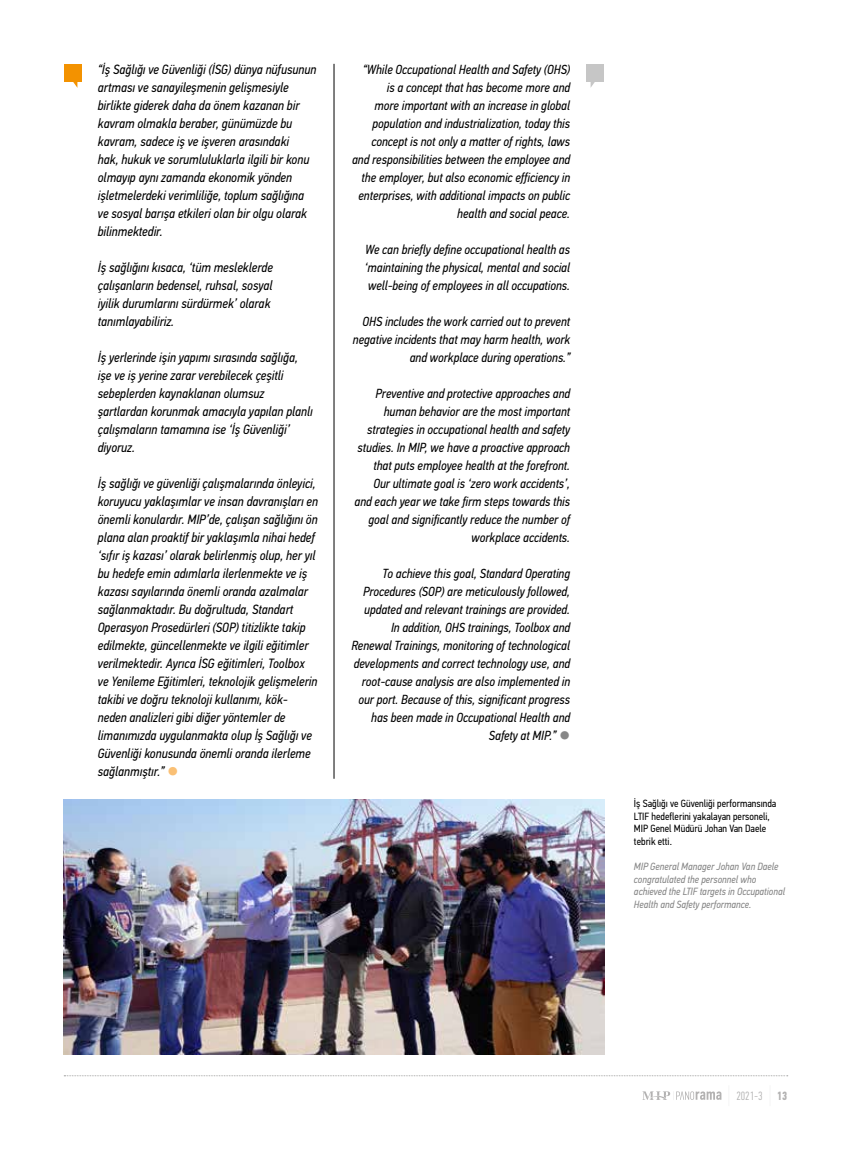
<style>
.page{position:relative;width:851px;height:1149px;background:#fff}
.page>*{position:absolute;margin:0;border:0;box-sizing:border-box;transform-origin:0 0}
.t1{font:italic 13.5px/18px "PFDIN Text Cond Pro";color:#000}
.t2{font:italic 13.2px/18px "PFDIN Text Cond Pro";color:#000;text-align:right}
.t3{font:300 12px "PFDIN Text Comp Pro";color:#b3b2b2}
.t4{font:italic 10.5px/12.6px "PFDIN Text Cond Pro";color:#878787}
.t5{font:10.5px/12.6px "PFDIN Text Cond Pro";color:#000}
.s1{color:#fac075}
.s2{color:#878787}
.s3{font-weight:700}
</style>
<div class="page">
<svg style="left:642px;top:1091px;width:79px;height:8px"></svg>
<svg style="left:64px;top:1075px;width:723px;height:1px"></svg>
<hr style="left:334px;top:64px;width:1px;height:714px;background:#000">
<div style="left:64px;top:64px;width:17px;height:17px;background:#f39200"></div>
<svg style="left:71px;top:81px;width:6px;height:6px"></svg>
<div style="left:586px;top:64px;width:18px;height:17px;background:#c6c6c6"></div>
<svg style="left:590px;top:81px;width:6px;height:7px"></svg>
<img style="left:64px;top:799px;width:540px;height:255px">
<p class="t1" style="left:98px;top:60px;width:220px">“İş Sağlığı ve Güvenliği (İSG) dünya nüfusunun artması ve sanayileşmenin gelişmesiyle birlikte giderek daha da önem kazanan bir kavram olmakla beraber, günümüzde bu kavram, sadece iş ve işveren arasındaki<br>hak, hukuk ve sorumluluklarla ilgili bir konu olmayıp aynı zamanda ekonomik yönden işletmelerdeki verimliliğe, toplum sağlığına ve sosyal barışa etkileri olan bir olgu olarak bilinmektedir.</p>
<p class="t1" style="left:98px;top:258px;width:177px">İş sağlığını kısaca, ‘tüm mesleklerde çalışanların bedensel, ruhsal, sosyal iyilik durumlarını sürdürmek’ olarak tanımlayabiliriz.</p>
<p class="t1" style="left:98px;top:348px;width:216px">İş yerlerinde işin yapımı sırasında sağlığa, işe ve iş yerine zarar verebilecek çeşitli sebeplerden kaynaklanan olumsuz şartlardan korunmak amacıyla yapılan planlı çalışmaların tamamına ise ‘İş Güvenliği’ diyoruz.</p>
<p class="t1" style="left:98px;top:474px;width:221px">İş sağlığı ve güvenliği çalışmalarında önleyici, koruyucu yaklaşımlar ve insan davranışları en önemli konulardır. MIP’de, çalışan sağlığını ön plana alan proaktif bir yaklaşımla nihai hedef ‘sıfır iş kazası’ olarak belirlenmiş olup, her yıl bu hedefe emin adımlarla ilerlenmekte ve iş kazası sayılarında önemli oranda azalmalar sağlanmaktadır. Bu doğrultuda, Standart Operasyon Prosedürleri (SOP) titizlikte takip edilmekte, güncellenmekte ve ilgili eğitimler verilmektedir. Ayrıca İSG eğitimleri, Toolbox ve Yenileme Eğitimleri, teknolojik gelişmelerin takibi ve doğru teknoloji kullanımı, kök&shy;neden analizleri gibi diğer yöntemler de limanımızda uygulanmakta olup İş Sağlığı ve Güvenliği konusunda önemli oranda ilerleme sağlanmıştır.” <span class="s1">●</span></p>
<p class="t2" style="left:352px;top:60px;width:219px">“While Occupational Health and Safety (OHS) is a concept that has become more and<br>more important with an increase in global population and industrialization, today this concept is not only a matter of rights, laws and responsibilities between the employee and the employer, but also economic efficiency in enterprises, with additional impacts on public health and social peace.</p>
<p class="t2" style="left:364px;top:240px;width:207px;text-align:justify">We can briefly define occupational health as ‘maintaining the physical, mental and social well-being of employees in all occupations.</p>
<p class="t2" style="left:353px;top:312px;width:219px">OHS includes the work carried out to prevent negative incidents that may harm health, work and workplace during operations.”</p>
<p class="t2" style="left:354px;top:384px;width:217px">Preventive and protective approaches and human behavior are the most important strategies in occupational health and safety studies. In MIP, we have a proactive approach that puts employee health at the forefront.<br>Our ultimate goal is ‘zero work accidents’, and each year we take firm steps towards this goal and significantly reduce the number of workplace accidents.</p>
<p class="t2" style="left:351px;top:564px;width:220px">To achieve this goal, Standard Operating Procedures (SOP) are meticulously followed, updated and relevant trainings are provided.<br>In addition, OHS trainings, Toolbox and Renewal Trainings, monitoring of technological developments and correct technology use, and root-cause analysis are also implemented in our port. Because of this, significant progress has been made in Occupational Health and Safety at MIP.” <span class="s2">●</span></p>
<p class="t5" style="left:634px;top:797px;width:144px">İş Sağlığı ve Güvenliği performansında<br>LTIF hedeflerini yakalayan personeli,<br>MIP Genel Müdürü Johan Van Daele tebrik etti.</p>
<p class="t4" style="left:634px;top:860px;width:153px">MIP General Manager Johan Van Daele congratulated the personnel who achieved the LTIF targets in Occupational Health and Safety performance.</p>
<p class="t3" style="left:736px;top:1088px;width:52px">2021-3 <span class="s3">13</span></p>
</div>
